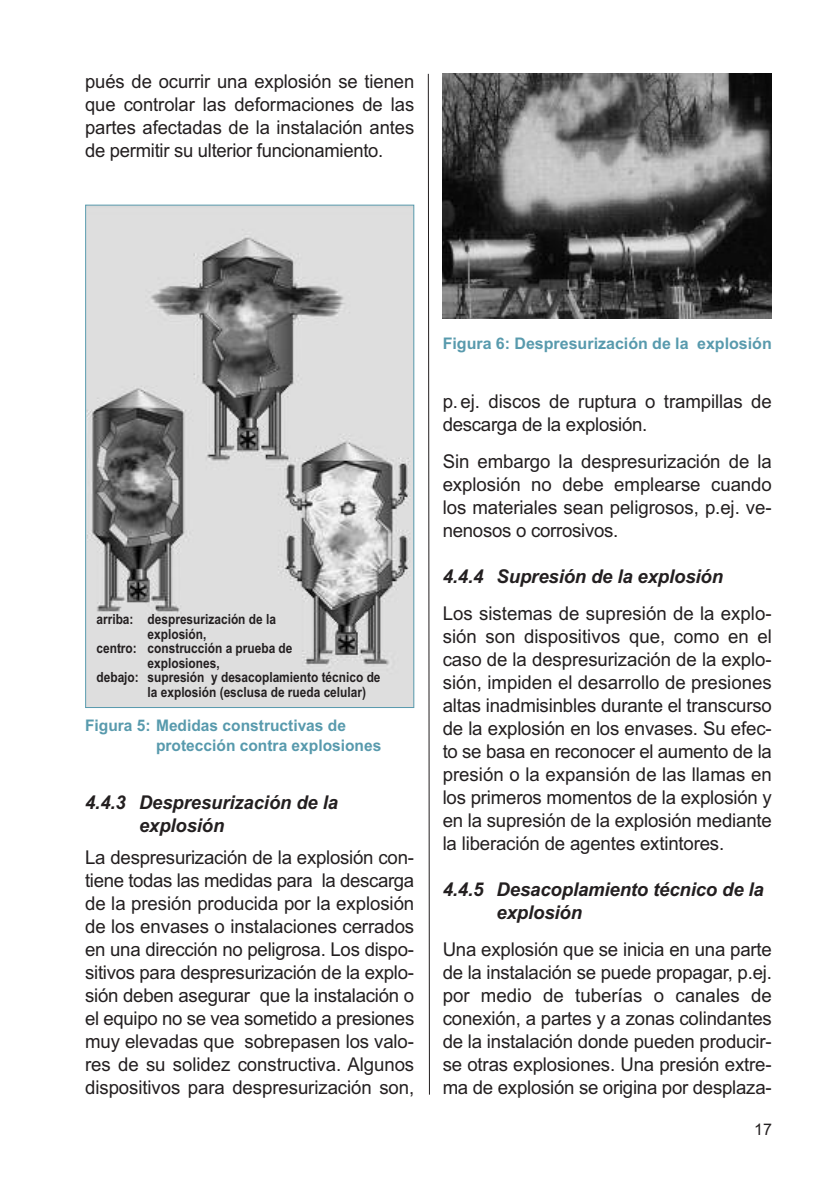
<style>
.page{position:relative;width:840px;height:1191px;background:#fff}
.page>*{position:absolute;margin:0;border:0;box-sizing:border-box;transform-origin:0 0}
.t1{font:19px/23px "Arial";letter-spacing:-.01em;color:#231f20;text-align:justify}
.t2{font:italic 700 19px/23px "Arial";letter-spacing:-.01em;color:#231f20}
.t3{font:700 16px/20px "Arial";color:#589aad}
.t4{font:16px "Arial";color:#231f20}
.t5{font:700 14px "Arial";color:#231f20;scale:.85 1}
</style>
<div class="page">
<svg style="left:427px;top:73px;width:3px;height:1022px"></svg>
<img style="left:87px;top:207px;width:325px;height:499px">
<div style="left:85px;top:205px;width:329px;height:503px;border:1px solid #589aad"></div>
<img style="left:442px;top:74px;width:329px;height:244px">
<p class="t1" style="left:85px;top:69px;width:330px">pués de ocurrir una explosión se tienen que controlar las deformaciones de las partes afectadas de la instalación antes de permitir su ulterior funcionamiento.</p>
<p class="t5" style="left:96px;top:611px;width:212px">arriba: despresurización de la</p>
<p class="t5" style="left:147px;top:626px;width:71px">explosión,</p>
<p class="t5" style="left:96px;top:640px;width:232px">centro: construcción a prueba de</p>
<p class="t5" style="left:147px;top:655px;width:86px">explosiones,</p>
<p class="t5" style="left:96px;top:669px;width:335px">debajo: supresión y desacoplamiento técnico de</p>
<p class="t5" style="left:147px;top:684px;width:258px">la explosión (esclusa de rueda celular)</p>
<p class="t3" style="left:156px;top:715px;width:227px;text-indent:-71px">Figura 5: Medidas constructivas de protección contra explosiones</p>
<p class="t2" style="left:139px;top:791px;width:200px;text-indent:-54px">4.4.3 Despresurización de la explosión</p>
<p class="t1" style="left:85px;top:846px;width:330px">La despresurización de la explosión con&shy;tiene todas las medidas para la descarga de la presión producida por la explosión de los envases o instalaciones cerrados en una dirección no peligrosa. Los dispo&shy;sitivos para despresurización de la explo&shy;sión deben asegurar que la instalación o el equipo no se vea sometido a presiones muy elevadas que sobrepasen los valo&shy;res de su solidez constructiva. Algunos dispositivos para despresurización son,</p>
<p class="t3" style="left:442px;top:333px;width:330px">Figura 6: Despresurización de la explosión</p>
<p class="t1" style="left:442px;top:390px;width:330px">p.ej. discos de ruptura o trampillas de descarga de la explosión.</p>
<p class="t1" style="left:442px;top:450px;width:330px">Sin embargo la despresurización de la explosión no debe emplearse cuando los materiales sean peligrosos, p.ej. ve&shy;nenosos o corrosivos.</p>
<p class="t2" style="left:442px;top:565px;width:282px">4.4.4 Supresión de la explosión</p>
<p class="t1" style="left:442px;top:602px;width:330px">Los sistemas de supresión de la explo&shy;sión son dispositivos que, como en el caso de la despresurización de la explo&shy;sión, impiden el desarrollo de presiones altas inadmisinbles durante el transcurso de la explosión en los envases. Su efec&shy;to se basa en reconocer el aumento de la presión o la expansión de las llamas en los primeros momentos de la explosión y en la supresión de la explosión mediante la liberación de agentes extintores.</p>
<p class="t2" style="left:496px;top:878px;width:268px;text-indent:-54px">4.4.5 Desacoplamiento técnico de la explosión</p>
<p class="t1" style="left:442px;top:938px;width:330px">Una explosión que se inicia en una parte de la instalación se puede propagar, p.ej. por medio de tuberías o canales de conexión, a partes y a zonas colindantes de la instalación donde pueden producir&shy;se otras explosiones. Una presión extre&shy;ma de explosión se origina por desplaza-</p>
<p class="t4" style="left:753px;top:1119px;width:19px">17</p>
</div>
